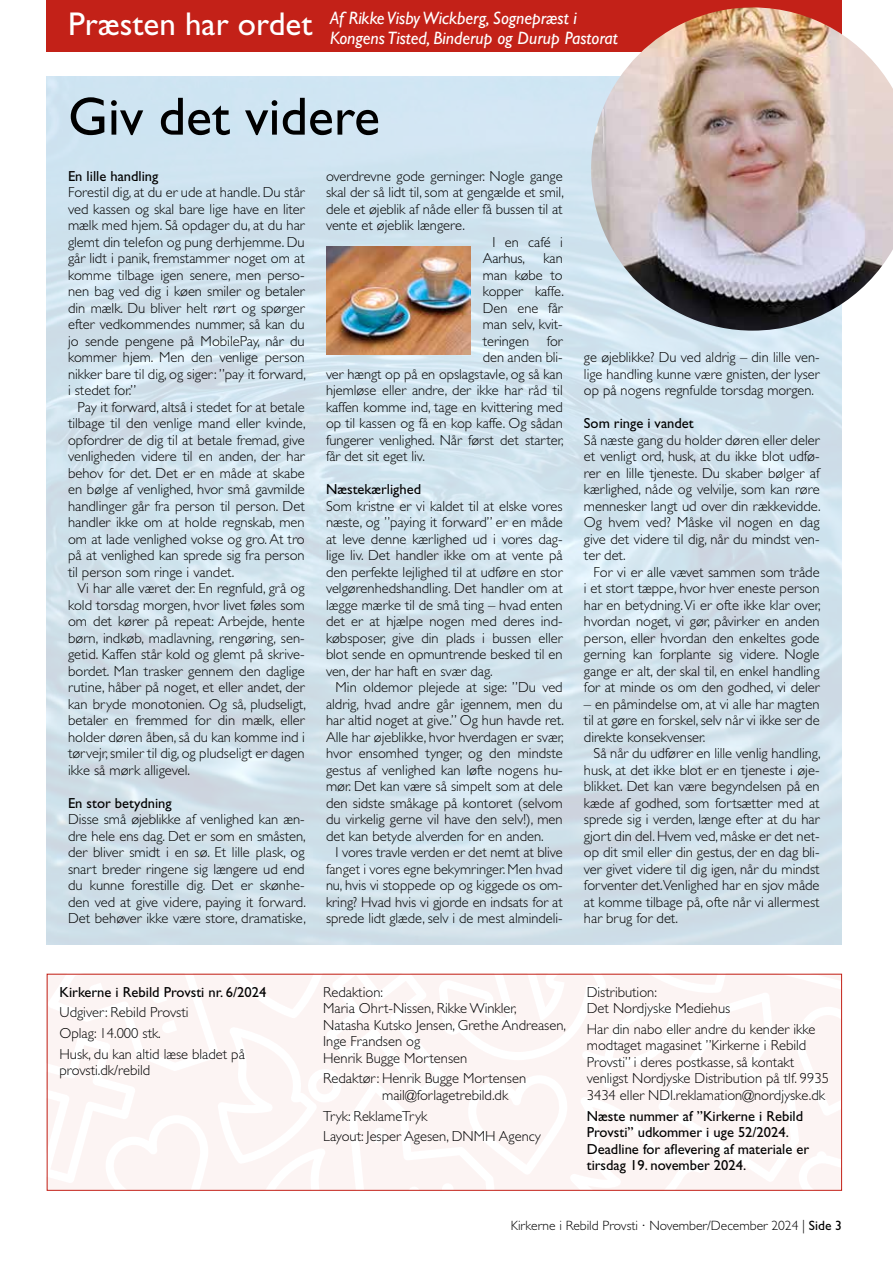
<style>
.page{position:relative;width:893px;height:1263px;background:#fff}
.page>*{position:absolute;margin:0;border:0;box-sizing:border-box;transform-origin:0 0}
.t1{font:54px "Gill Sans Std";color:#000}
.t2{font:33px "Gill Sans Std";color:#fff}
.t3{font:italic 18px/19.5px "Gill Sans Std";color:#fff}
.t4{font:300 14.55px/16.5px "Gill Sans Std";color:#000;text-align:justify}
.t5{font:14.55px/16.5px "Gill Sans Std";color:#000}
.t6{font:300 13.5px "Gill Sans Std";color:#000}
.s1{font-weight:400}
</style>
<div class="page">
<img style="left:47px;top:77px;width:795px;height:867px">
<div style="left:47px;top:0;width:795px;height:51px;background:#c32118"></div>
<div style="left:47px;top:974px;width:795px;height:217px;background:#fcf4f3"></div>
<div style="left:47px;top:974px;width:795px;height:217px;border:1px solid #c32118"></div>
<img style="left:591px;top:7px;width:302px;height:324px">
<img style="left:326px;top:247px;width:144px;height:107px">
<h2 class="t2" style="left:68px;top:5px;width:246px">Præsten har ordet</h2>
<p class="t3" style="left:330px;top:8px;width:289px">Af Rikke Visby Wickberg, Sognepræst i<br>Kongens Tisted, Binderup og Durup Pastorat</p>
<h1 class="t1" style="left:68px;top:85px;width:313px">Giv det videre</h1>
<p class="t5" style="left:68px;top:168px;width:92px">En lille handling</p>
<p class="t4" style="left:68px;top:184px;width:239px">Forestil dig, at du er ude at handle. Du står ved kassen og skal bare lige have en liter mælk med hjem. Så opdager du, at du har glemt din telefon og pung derhjemme. Du går lidt i panik, fremstammer noget om at komme tilbage igen senere, men perso&shy;nen bag ved dig i køen smiler og betaler din mælk. Du bliver helt rørt og spørger efter vedkommendes nummer, så kan du jo sende pengene på MobilePay, når du kommer hjem. Men den venlige person nikker bare til dig, og siger: ”pay it forward, i stedet for.”</p>
<p class="t4" style="left:68px;top:399px;width:239px;text-indent:10px">Pay it forward, altså i stedet for at betale tilbage til den venlige mand eller kvinde, opfordrer de dig til at betale fremad, give venligheden videre til en anden, der har behov for det. Det er en måde at skabe en bølge af venlighed, hvor små gavmilde handlinger går fra person til person. Det handler ikke om at holde regnskab, men om at lade venlighed vokse og gro. At tro på at venlighed kan sprede sig fra person til person som ringe i vandet.</p>
<p class="t4" style="left:68px;top:580px;width:239px;text-indent:10px">Vi har alle været der. En regnfuld, grå og kold torsdag morgen, hvor livet føles som om det kører på repeat: Arbejde, hente børn, indkøb, madlavning, rengøring, sen&shy;getid. Kaffen står kold og glemt på skrive&shy;bordet. Man trasker gennem den daglige rutine, håber på noget, et eller andet, der kan bryde monotonien. Og så, pludseligt, betaler en fremmed for din mælk, eller holder døren åben, så du kan komme ind i tørvejr, smiler til dig, og pludseligt er dagen ikke så mørk alligevel.</p>
<p class="t5" style="left:68px;top:795px;width:105px">En stor betydning</p>
<p class="t4" style="left:68px;top:811px;width:239px">Disse små øjeblikke af venlighed kan æn&shy;dre hele ens dag. Det er som en småsten, der bliver smidt i en sø. Et lille plask, og snart breder ringene sig længere ud end du kunne forestille dig. Det er skønhe&shy;den ved at give videre, paying it forward.<br>Det behøver ikke være store, dramatiske,</p>
<p class="t4" style="left:326px;top:168px;width:238px">overdrevne gode gerninger. Nogle gange</p>
<p class="t4" style="left:326px;top:184px;width:239px">skal der så lidt til, som at gengælde et smil,</p>
<p class="t4" style="left:326px;top:201px;width:238px">dele et øjeblik af nåde eller få bussen til at</p>
<p class="t4" style="left:326px;top:217px;width:141px">vente et øjeblik længere.</p>
<p class="t4" style="left:492px;top:234px;width:72px">I en café i</p>
<p class="t4" style="left:483px;top:250px;width:44px">Aarhus,</p>
<p class="t4" style="left:543px;top:250px;width:21px">kan</p>
<p class="t4" style="left:483px;top:267px;width:81px">man købe to</p>
<p class="t4" style="left:483px;top:283px;width:83px">kopper kaffe.</p>
<p class="t4" style="left:483px;top:300px;width:81px">Den ene får</p>
<p class="t4" style="left:483px;top:316px;width:81px">man selv, kvit-</p>
<p class="t4" style="left:483px;top:333px;width:81px">teringen for</p>
<p class="t4" style="left:483px;top:349px;width:81px">den anden bli-</p>
<p class="t4" style="left:326px;top:366px;width:238px">ver hængt op på en opslagstavle, og så kan</p>
<p class="t4" style="left:326px;top:382px;width:238px">hjemløse eller andre, der ikke har råd til</p>
<p class="t4" style="left:326px;top:399px;width:238px">kaffen komme ind, tage en kvittering med</p>
<p class="t4" style="left:326px;top:415px;width:238px">op til kassen og få en kop kaffe. Og sådan</p>
<p class="t4" style="left:326px;top:432px;width:239px">fungerer venlighed. Når først det starter,</p>
<p class="t4" style="left:326px;top:448px;width:100px">får det sit eget liv.</p>
<p class="t5" style="left:326px;top:481px;width:97px">Næstekærlighed</p>
<p class="t4" style="left:326px;top:498px;width:238px">Som kristne er vi kaldet til at elske vores næste, og ”paying it forward” er en måde at leve denne kærlighed ud i vores dag&shy;lige liv. Det handler ikke om at vente på den perfekte lejlighed til at udføre en stor velgørenhedshandling. Det handler om at lægge mærke til de små ting – hvad enten det er at hjælpe nogen med deres ind&shy;købsposer, give din plads i bussen eller blot sende en opmuntrende besked til en ven, der har haft en svær dag.</p>
<p class="t4" style="left:326px;top:679px;width:239px;text-indent:10px">Min oldemor plejede at sige: ”Du ved aldrig, hvad andre går igennem, men du har altid noget at give.” Og hun havde ret.<br>Alle har øjeblikke, hvor hverdagen er svær, hvor ensomhed tynger, og den mindste gestus af venlighed kan løfte nogens hu&shy;mør. Det kan være så simpelt som at dele den sidste småkage på kontoret (selvom du virkelig gerne vil have den selv!), men det kan betyde alverden for en anden.</p>
<p class="t4" style="left:326px;top:844px;width:238px;text-indent:10px">I vores travle verden er det nemt at blive fanget i vores egne bekymringer. Men hvad nu, hvis vi stoppede op og kiggede os om&shy;kring? Hvad hvis vi gjorde en indsats for at sprede lidt glæde, selv i de mest almindeli-</p>
<p class="t4" style="left:584px;top:349px;width:237px">ge øjeblikke? Du ved aldrig – din lille ven&shy;lige handling kunne være gnisten, der lyser op på nogens regnfulde torsdag morgen.</p>
<p class="t5" style="left:584px;top:415px;width:111px">Som ringe i vandet</p>
<p class="t4" style="left:584px;top:432px;width:238px">Så næste gang du holder døren eller deler et venligt ord, husk, at du ikke blot udfø&shy;rer en lille tjeneste. Du skaber bølger af kærlighed, nåde og velvilje, som kan røre mennesker langt ud over din rækkevidde.<br>Og hvem ved? Måske vil nogen en dag give det videre til dig, når du mindst ven&shy;ter det.</p>
<p class="t4" style="left:584px;top:564px;width:238px;text-align:center">For vi er alle vævet sammen som tråde<br>i et stort tæppe, hvor hver eneste person har en betydning. Vi er ofte ikke klar over, hvordan noget, vi gør, påvirker en anden person, eller hvordan den enkeltes gode gerning kan forplante sig videre. Nogle gange er alt, der skal til, en enkel handling for at minde os om den godhed, vi deler</p>
<p class="t4" style="left:584px;top:696px;width:237px">– en påmindelse om, at vi alle har magten til at gøre en forskel, selv når vi ikke ser de direkte konsekvenser.</p>
<p class="t4" style="left:584px;top:745px;width:238px;text-indent:10px">Så når du udfører en lille venlig handling, husk, at det ikke blot er en tjeneste i øje&shy;blikket. Det kan være begyndelsen på en kæde af godhed, som fortsætter med at sprede sig i verden, længe efter at du har gjort din del. Hvem ved, måske er det net&shy;op dit smil eller din gestus, der en dag bli&shy;ver givet videre til dig igen, når du mindst forventer det.Venlighed har en sjov måde at komme tilbage på, ofte når vi allermest har brug for det.</p>
<p class="t5" style="left:60px;top:983px;width:208px">Kirkerne i Rebild Provsti nr. 6/2024</p>
<p class="t4" style="left:60px;top:1002px;width:187px;line-height:20.7px;text-align:left">Udgiver: Rebild Provsti<br>Oplag: 14.000 stk.<br>Husk, du kan altid læse bladet på</p>
<p class="t4" style="left:60px;top:1062px;width:92px">provsti.dk/rebild</p>
<p class="t4" style="left:323px;top:983px;width:244px;text-align:left">Redaktion:<br>Maria Ohrt-Nissen, Rikke Winkler,<br>Natasha Kutsko Jensen, Grethe Andreasen,<br>Inge Frandsen og<br>Henrik Bugge Mortensen</p>
<p class="t4" style="left:382px;top:1070px;width:146px;text-indent:-59px">Redaktør: Henrik Bugge Mortensen mail@forlagetrebild.dk</p>
<p class="t4" style="left:323px;top:1105px;width:219px;line-height:20.7px">Tryk: ReklameTryk<br>Layout: Jesper Agesen, DNMH Agency</p>
<p class="t4" style="left:587px;top:983px;width:145px">Distribution:<br>Det Nordjyske Mediehus</p>
<p class="t4" style="left:587px;top:1021px;width:244px;text-align:left">Har din nabo eller andre du kender ikke modtaget magasinet ”Kirkerne i Rebild Provsti” i deres postkasse, så kontakt venligst Nordjyske Distribution på tlf. 9935<br>3434 eller NDI.reklamation@nordjyske.dk</p>
<p class="t5" style="left:587px;top:1107px;width:224px">Næste nummer af ”Kirkerne i Rebild Provsti” udkommer i uge 52/2024.<br>Deadline for aflevering af materiale er tirsdag 19. november 2024.</p>
<p class="t6" style="left:511px;top:1217px;width:333px">Kirkerne i Rebild Provsti · November/December 2024 | <span class="s1">Side 3</span></p>
</div>
